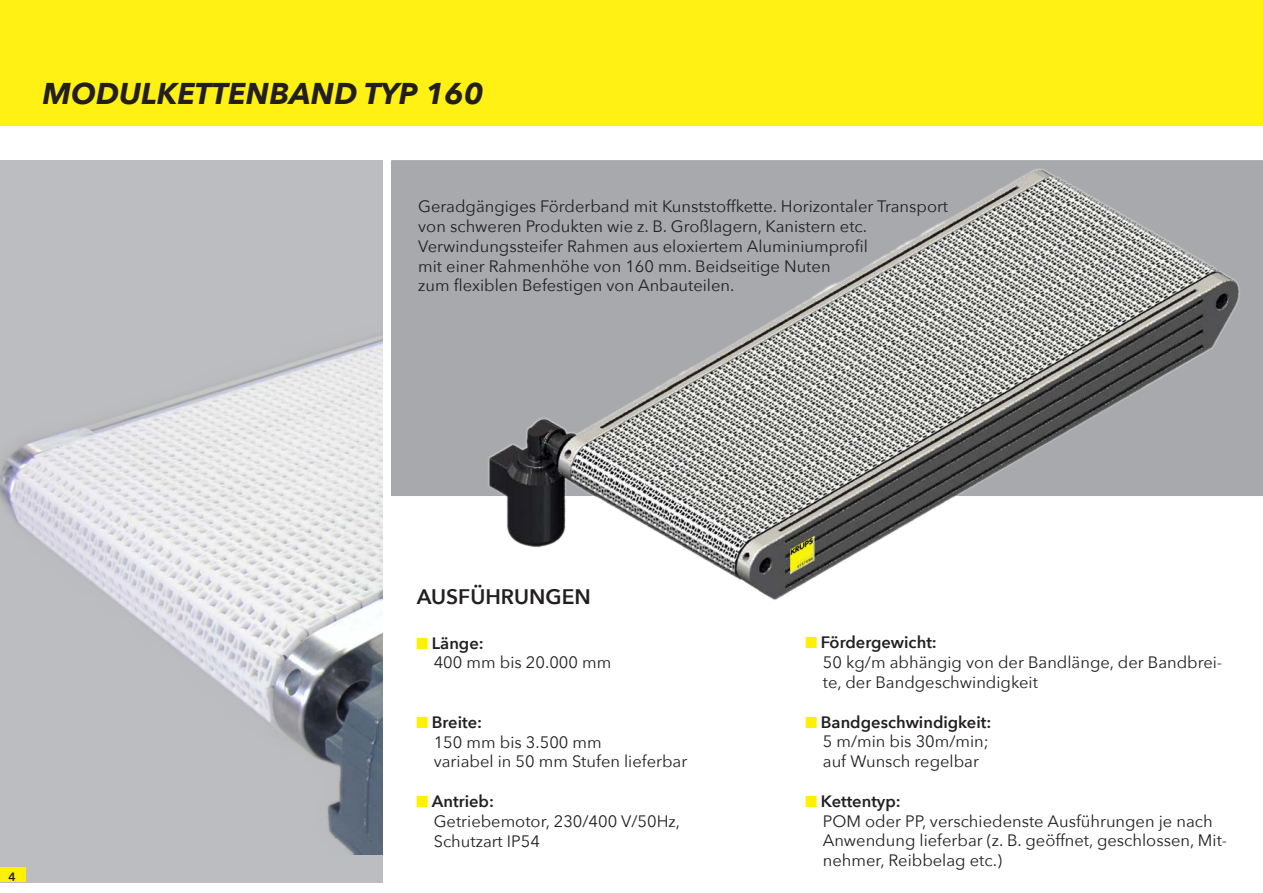
<style>
.page{position:relative;width:1263px;height:893px;background:#fff}
.page>*{position:absolute;margin:0;border:0;box-sizing:border-box;transform-origin:0 0}
.t1{font:italic 700 30px "Avenir Next";color:#231f20}
.t2{font:600 21px "Avenir Next";color:#231f20}
.t3{font:16.5px/19.8px "Avenir Next";color:#231f20}
.t4{font:600 16.5px "Avenir Next";color:#231f20}
.t5{font:600 12px "Avenir Next";color:#231f20}
.s1{font-family:"Corporate S";font-weight:700;color:#fff101}
</style>
<div class="page">
<div style="left:0;top:160px;width:383px;height:723px;background:#bcbdc0"></div>
<div style="left:0;top:0;width:1261px;height:126px;background:#fff114"></div>
<svg style="left:1261px;top:0;width:2px;height:126px"></svg>
<div style="left:391px;top:160px;width:872px;height:336px;background:#a8a9ad"></div>
<img style="left:0;top:339px;width:383px;height:516px">
<img style="left:459px;top:161px;width:802px;height:439px">
<div style="left:0;top:867px;width:26px;height:15px;background:#fff101"></div>
<p class="t1" style="left:43px;top:68px;width:442px">MODULKETTENBAND TYP 160</p>
<p class="t3" style="left:418px;top:196px;width:531px">Geradgängiges Förderband mit Kunststoffkette. Horizontaler Transport von schweren Produkten wie z. B. Großlagern, Kanistern etc.</p>
<p class="t3" style="left:418px;top:235px;width:451px">Verwindungssteifer Rahmen aus eloxiertem Aluminiumprofil</p>
<p class="t3" style="left:418px;top:255px;width:414px">mit einer Rahmenhöhe von 160 mm. Beidseitige Nuten</p>
<p class="t3" style="left:418px;top:275px;width:318px">zum flexiblen Befestigen von Anbauteilen.</p>
<p class="t5" style="left:9px;top:867px;width:9px">4</p>
<p class="t2" style="left:417px;top:578px;width:176px">AUSFÜHRUNGEN</p>
<p class="t4" style="left:417px;top:629px;width:69px"><span class="s1">■</span> Länge:</p>
<p class="t3" style="left:434px;top:652px;width:179px">400 mm bis 20.000 mm</p>
<p class="t4" style="left:417px;top:708px;width:67px"><span class="s1">■</span> Breite:</p>
<p class="t3" style="left:434px;top:731px;width:170px">150 mm bis 3.500 mm</p>
<p class="t3" style="left:434px;top:751px;width:255px">variabel in 50 mm Stufen lieferbar</p>
<p class="t4" style="left:417px;top:787px;width:79px"><span class="s1">■</span> Antrieb:</p>
<p class="t3" style="left:434px;top:810px;width:248px">Getriebemotor, 230/400 V/50Hz,</p>
<p class="t3" style="left:434px;top:830px;width:108px">Schutzart IP54</p>
<p class="t4" style="left:806px;top:628px;width:133px"><span class="s1">■</span> Fördergewicht:</p>
<p class="t3" style="left:823px;top:652px;width:401px">50 kg/m abhängig von der Bandlänge, der Bandbrei&shy;te, der Bandgeschwindigkeit</p>
<p class="t4" style="left:806px;top:708px;width:187px"><span class="s1">■</span> Bandgeschwindigkeit:</p>
<p class="t3" style="left:823px;top:731px;width:167px">5 m/min bis 30m/min;</p>
<p class="t3" style="left:823px;top:751px;width:158px">auf Wunsch regelbar</p>
<p class="t4" style="left:806px;top:787px;width:96px"><span class="s1">■</span> Kettentyp:</p>
<p class="t3" style="left:823px;top:810px;width:406px">POM oder PP, verschiedenste Ausführungen je nach<br>Anwendung lieferbar (z. B. geöffnet, geschlossen, Mit&shy;nehmer, Reibbelag etc.)</p>
</div>
